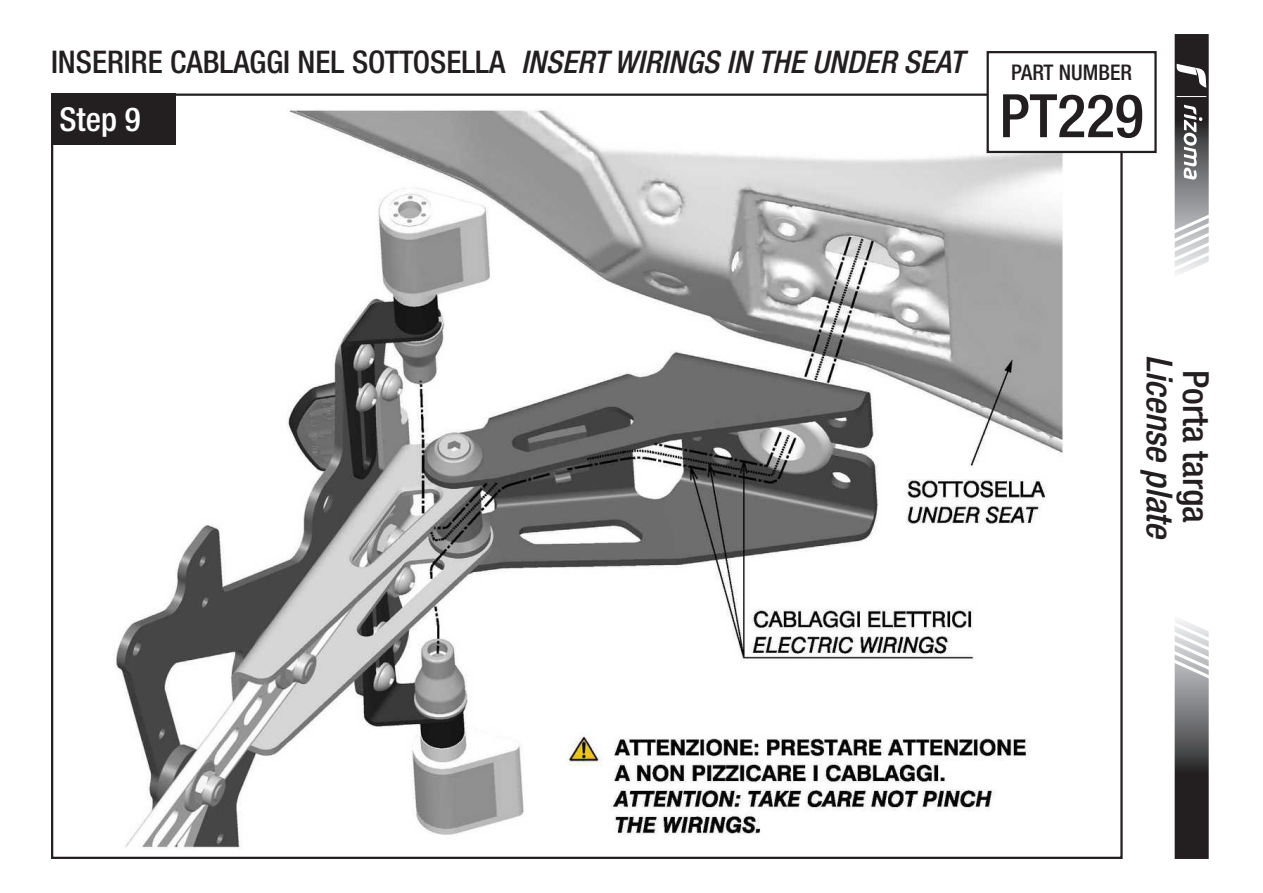
<style>
.page{position:relative;width:1263px;height:893px;background:#fff}
.page>*{position:absolute;margin:0;border:0;box-sizing:border-box;transform-origin:0 0}
.t1{font:500 condensed 60px "Helvetica Neue LT Std";color:#231f20}
.t2{font:italic 500 condensed 36px "Helvetica Neue LT Std";color:#231f20}
.t3{font:500 condensed 36px "Helvetica Neue LT Std";color:#231f20}
.t4{font:500 condensed 33px "Helvetica Neue LT Std";color:#fff}
.t5{font:500 condensed 31.2px "Helvetica Neue LT Std";color:#231f20}
.t6{font:500 condensed 21.6px "Helvetica Neue LT Std";color:#231f20}
.s1{font-style:italic}
</style>
<div class="page">
<img style="left:114px;top:103px;width:963px;height:746px">
<div style="left:51px;top:94px;width:124px;height:51px;background:#231f20"></div>
<svg style="left:1174px;top:620px;width:35px;height:239px;background:#706f70"></svg>
<svg style="left:1174px;top:34px;width:35px;height:240px"></svg>
<div style="left:988px;top:52px;width:167px;height:100px;background:#fff"></div>
<div style="left:986px;top:51px;width:171px;height:102px;border:2px solid #231f20"></div>
<p class="t5" style="left:51px;top:44px;width:914px">INSERIRE CABLAGGI NEL SOTTOSELLA <span class="s1">INSERT WIRINGS IN THE UNDER SEAT</span></p>
<p class="t4" style="left:60px;top:99px;width:83px">Step 9</p>
<p class="t6" style="left:1011px;top:59px;width:122px">PART NUMBER</p>
<h1 class="t1" style="left:999px;top:80px;width:146px">PT229</h1>
<p class="t2" style="left:1181px;top:355px;width:187px;rotate:90deg">License plate</p>
<p class="t3" style="left:1217px;top:370px;width:155px;rotate:90deg">Porta targa</p>
</div>
